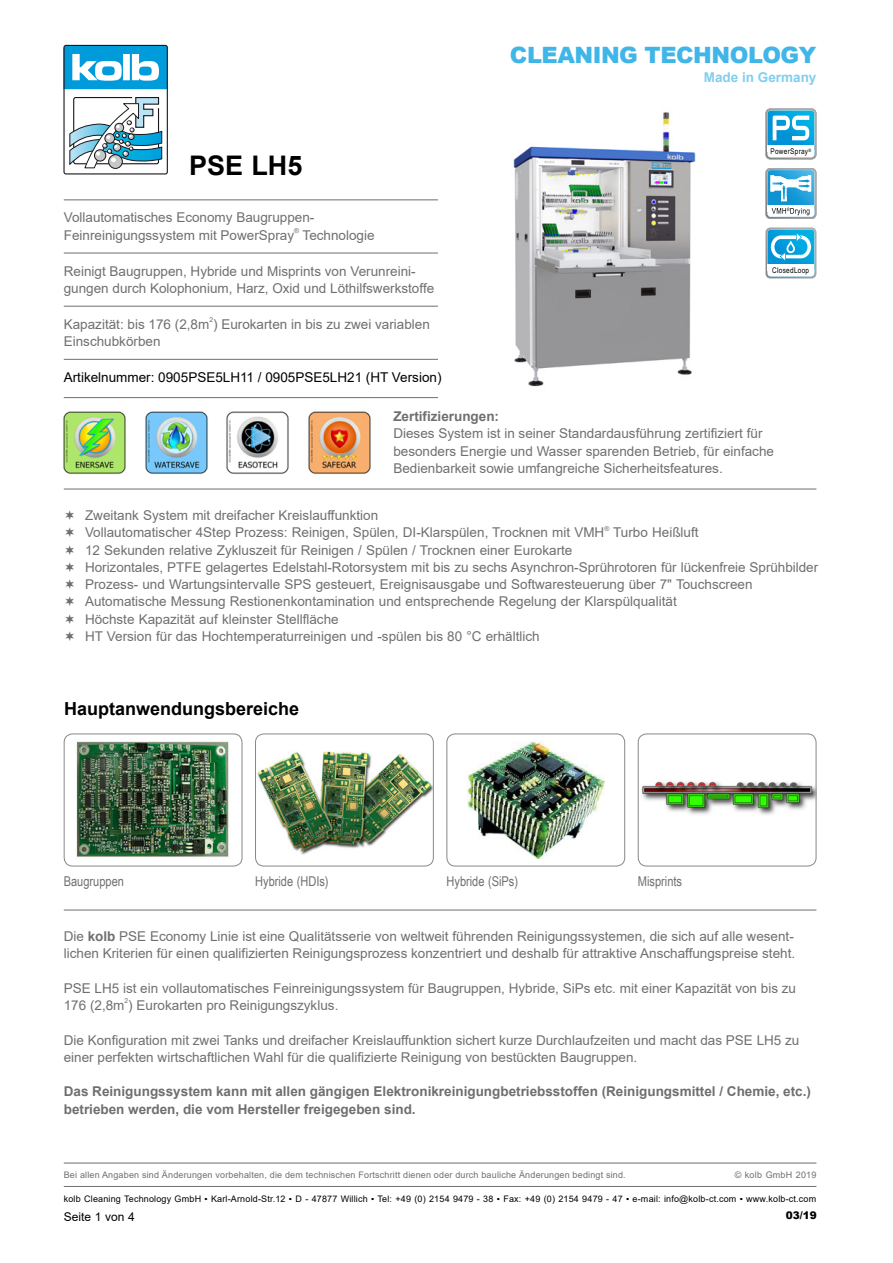
<style>
.page{position:relative;width:893px;height:1263px;background:#fff}
.page>*{position:absolute;margin:0;border:0;box-sizing:border-box;transform-origin:0 0}
.Headline_Modell{font:700 27px "Arial";color:#000}
.t1{font:900 22.5px "Arial";letter-spacing:-.02em;color:#40b6e8}
.t2{font:700 18px "Arial";color:#000}
.Fließtext_Flatter{font:13.5px/17.2px "Arial";color:#706f6f}
.Fließtext_Headline{font:700 13.5px/17.2px "Arial";color:#706f6f}
.Art__Nr{font:13.5px "Arial";color:#000}
.BU_Grau{font:13.5px "Arial Narrow";color:#706f6f}
.t3{font:700 13.5px "Arial";color:#80cfef}
.Seitenzahl{font:12px "Arial";color:#000}
.t4{font:900 10.5px "Arial";color:#000}
.t5{font:9px "Arial";letter-spacing:.02em;color:#000}
.Hinweiszeile{font:9px "Arial";letter-spacing:.02em;color:#706f6f}
.t6{font:7.95px "Arial Narrow";letter-spacing:.035em;color:#000}
.t7{font:7.95px "Arial Narrow";letter-spacing:.035em;color:#010202}
.Fließtext_Flatter-2{font:6.75px "Arial";color:#706f6f}
.s1{font-weight:700}
</style>
<div class="page">
<img style="left:63px;top:411px;width:63px;height:63px">
<img style="left:145px;top:411px;width:63px;height:63px">
<img style="left:308px;top:411px;width:63px;height:63px">
<img style="left:226px;top:411px;width:63px;height:63px">
<img style="left:641px;top:781px;width:173px;height:34px">
<div style="left:638px;top:733px;width:178px;height:133px;border:1px solid #878787;border-radius:9px"></div>
<img style="left:467px;top:741px;width:137px;height:117px">
<div style="left:446px;top:733px;width:179px;height:133px;border:1px solid #878787;border-radius:9px"></div>
<img style="left:255px;top:735px;width:177px;height:120px">
<div style="left:255px;top:733px;width:179px;height:133px;border:1px solid #878787;border-radius:9px"></div>
<img style="left:69px;top:735px;width:160px;height:131px">
<div style="left:64px;top:733px;width:178px;height:133px;border:1px solid #878787;border-radius:9px"></div>
<img style="left:513px;top:112px;width:183px;height:275px">
<svg style="left:765px;top:109px;width:51px;height:50px"></svg>
<svg style="left:765px;top:168px;width:51px;height:51px"></svg>
<svg style="left:765px;top:228px;width:51px;height:50px"></svg>
<div style="left:63px;top:45px;width:105px;height:129px;border:1px solid #1a181c;border-radius:2px"></div>
<svg style="left:63px;top:45px;width:104px;height:44px"></svg>
<svg style="left:69px;top:97px;width:93px;height:72px"></svg>
<hr style="left:64px;top:1186px;width:752px;height:1px;background:#706f6f">
<hr style="left:64px;top:199px;width:374px;height:1px;background:#706f6f">
<hr style="left:64px;top:253px;width:374px;height:1px;background:#706f6f">
<hr style="left:64px;top:306px;width:374px;height:1px;background:#706f6f">
<hr style="left:64px;top:359px;width:374px;height:1px;background:#706f6f">
<hr style="left:64px;top:397px;width:374px;height:1px;background:#706f6f">
<hr style="left:64px;top:489px;width:752px;height:1px;background:#706f6f">
<hr style="left:64px;top:1163px;width:752px;height:1px;background:#706f6f">
<hr style="left:64px;top:910px;width:752px;height:1px;background:#706f6f">
<h2 class="t1" style="left:510px;top:39px;width:308px">CLEANING TECHNOLOGY</h2>
<p class="Headline_Modell" style="left:189px;top:146px;width:115px">PSE LH5</p>
<p class="Fließtext_Flatter" style="left:64px;top:209px;width:252px">Vollautomatisches Economy Baugruppen-<br>Feinreinigungssystem mit PowerSpray</p>
<p class="Fließtext_Flatter-2" style="left:294px;top:226px;width:6px">®</p>
<p class="Fließtext_Flatter" style="left:303px;top:226px;width:74px">Technologie</p>
<p class="Fließtext_Flatter" style="left:64px;top:262px;width:372px">Reinigt Baugruppen, Hybride und Misprints von Verunreini&shy;gungen durch Kolophonium, Harz, Oxid und Löthilfswerkstoffe</p>
<p class="Fließtext_Flatter-2" style="left:209px;top:315px;width:5px">2</p>
<p class="Fließtext_Flatter" style="left:64px;top:315px;width:368px">Kapazität: bis 176 (2,8m ) Eurokarten in bis zu zwei variablen</p>
<p class="Fließtext_Flatter" style="left:64px;top:333px;width:98px">Einschubkörben</p>
<p class="Art__Nr" style="left:64px;top:368px;width:379px">Artikelnummer: 0905PSE5LH11 / 0905PSE5LH21 (HT Version)</p>
<p class="t3" style="left:704px;top:68px;width:114px">Made in Germany</p>
<p class="t6" style="left:770px;top:145px;width:42px">PowerSpray<sup>®</sup></p>
<p class="t7" style="left:772px;top:265px;width:38px">ClosedLoop</p>
<p class="Fließtext_Headline" style="left:393px;top:408px;width:107px">Zertifizierungen:</p>
<p class="Fließtext_Flatter" style="left:393px;top:425px;width:382px">Dieses System ist in seiner Standardausführung zertifiziert für besonders Energie und Wasser sparenden Betrieb, für einfache<br>Bedienbarkeit sowie umfangreiche Sicherheitsfeatures.</p>
<p class="Fließtext_Flatter" style="left:85px;top:507px;width:295px">Zweitank System mit dreifacher Kreislauffunktion</p>
<p class="Fließtext_Flatter" style="left:85px;top:524px;width:521px">Vollautomatischer 4Step Prozess: Reinigen, Spülen, DI-Klarspülen, Trocknen mit VMH</p>
<p class="Fließtext_Flatter-2" style="left:604px;top:524px;width:6px">®</p>
<p class="Fließtext_Flatter" style="left:613px;top:524px;width:87px">Turbo Heißluft</p>
<p class="Fließtext_Flatter" style="left:85px;top:541px;width:489px">12 Sekunden relative Zykluszeit für Reinigen / Spülen / Trocknen einer Eurokarte</p>
<p class="Fließtext_Flatter" style="left:85px;top:558px;width:735px">Horizontales, PTFE gelagertes Edelstahl-Rotorsystem mit bis zu sechs Asynchron-Sprührotoren für lückenfreie Sprühbilder</p>
<p class="Fließtext_Flatter" style="left:85px;top:576px;width:669px">Prozess- und Wartungsintervalle SPS gesteuert, Ereignisausgabe und Softwaresteuerung über 7" Touchscreen</p>
<p class="Fließtext_Flatter" style="left:85px;top:593px;width:593px">Automatische Messung Restionenkontamination und entsprechende Regelung der Klarspülqualität</p>
<p class="Fließtext_Flatter" style="left:85px;top:610px;width:255px">Höchste Kapazität auf kleinster Stellfläche</p>
<p class="Fließtext_Flatter" style="left:85px;top:627px;width:456px">HT Version für das Hochtemperaturreinigen und -spülen bis 80 °C erhältlich</p>
<h3 class="t2" style="left:64px;top:696px;width:237px">Hauptanwendungsbereiche</h3>
<p class="BU_Grau" style="left:64px;top:871px;width:62px">Baugruppen</p>
<p class="BU_Grau" style="left:255px;top:871px;width:75px">Hybride (HDIs)</p>
<p class="BU_Grau" style="left:446px;top:871px;width:73px">Hybride (SiPs)</p>
<p class="BU_Grau" style="left:638px;top:871px;width:46px">Misprints</p>
<p class="Fließtext_Flatter" style="left:64px;top:928px;width:733px">Die <span class="s1">kolb</span> PSE Economy Linie ist eine Qualitätsserie von weltweit führenden Reinigungssystemen, die sich auf alle wesent&shy;lichen Kriterien für einen qualifizierten Reinigungsprozess konzentriert und deshalb für attraktive Anschaffungspreise steht.</p>
<p class="Fließtext_Flatter" style="left:64px;top:979px;width:734px">PSE LH5 ist ein vollautomatisches Feinreinigungssystem für Baugruppen, Hybride, SiPs etc. mit einer Kapazität von bis zu<br>176 (2,8m ) Eurokarten pro Reinigungszyklus.</p>
<p class="Fließtext_Flatter-2" style="left:125px;top:996px;width:5px">2</p>
<p class="Fließtext_Flatter" style="left:64px;top:1031px;width:737px">Die Konfiguration mit zwei Tanks und dreifacher Kreislauffunktion sichert kurze Durchlaufzeiten und macht das PSE LH5 zu einer perfekten wirtschaftlichen Wahl für die qualifizierte Reinigung von bestückten Baugruppen.</p>
<p class="Fließtext_Headline" style="left:64px;top:1083px;width:749px">Das Reinigungssystem kann mit allen gängigen Elektronikreinigungbetriebsstoffen (Reinigungsmittel / Chemie, etc.) betrieben werden, die vom Hersteller freigegeben sind.</p>
<p class="Hinweiszeile" style="left:64px;top:1168px;width:563px">Bei allen Angaben sind Änderungen vorbehalten, die dem technischen Fortschritt dienen oder durch bauliche Änderungen bedingt sind.</p>
<p class="Hinweiszeile" style="left:735px;top:1168px;width:83px">© kolb GmbH 2019</p>
<p class="t5" style="left:64px;top:1192px;width:754px">kolb Cleaning Technology GmbH ▪ Karl-Arnold-Str.12 ▪ D - 47877 Willich ▪ Tel: +49 (0) 2154 9479 - 38 ▪ Fax: +49 (0) 2154 9479 - 47 ▪ e-mail: info@kolb-ct.com ▪ www.kolb-ct.com</p>
<p class="Seitenzahl" style="left:64px;top:1208px;width:73px">Seite 1 von 4</p>
<p class="t4" style="left:786px;top:1208px;width:32px">03/19</p>
</div>
